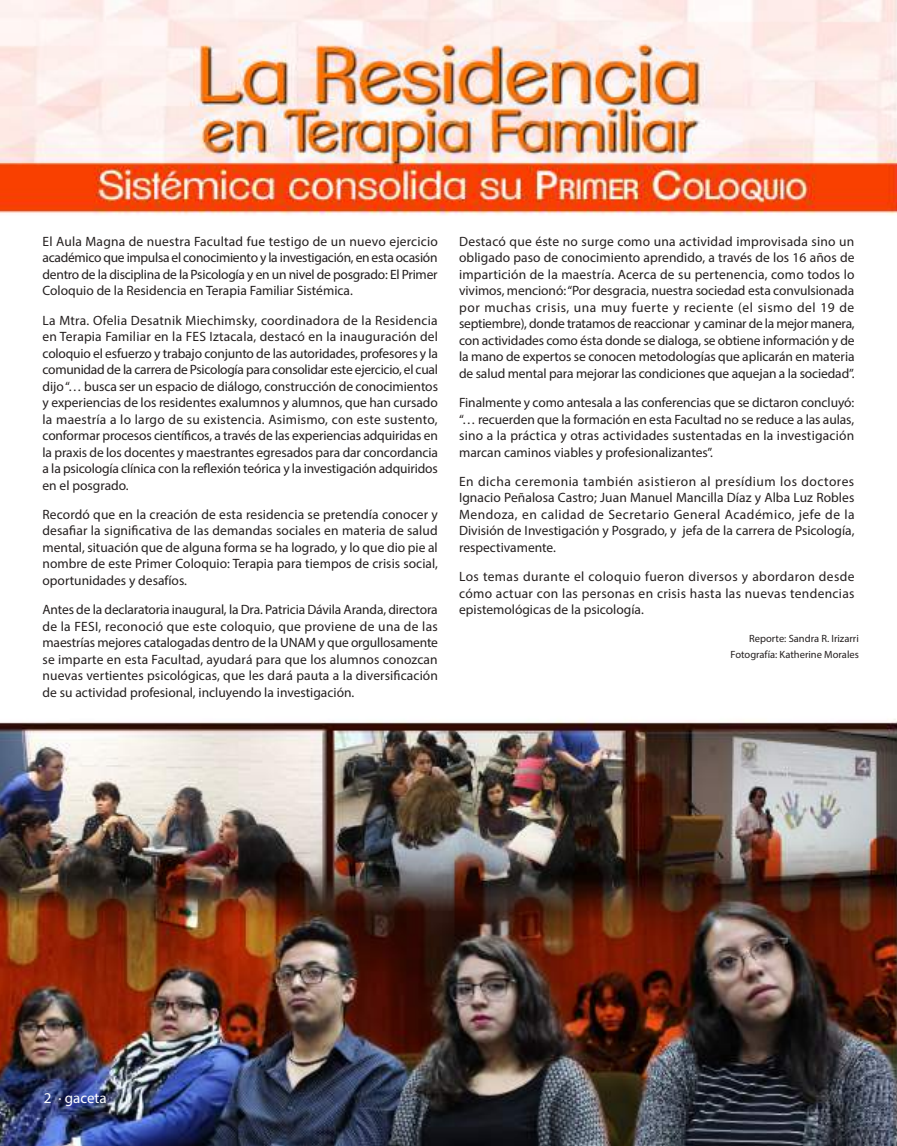
<style>
.page{position:relative;width:897px;height:1146px;background:#fff}
.page>*{position:absolute;margin:0;border:0;box-sizing:border-box;transform-origin:0 0}
.t1{font:15px "Myriad Pro";color:#fff}
.t2{font:13.5px/16.5px "Myriad Pro";color:#241f1f;text-align:justify}
.t3{font:10.5px/16.5px "Myriad Pro";color:#241f1f;text-align:right}
</style>
<div class="page">
<img style="left:0;top:0;width:897px;height:1145px">
<p class="t2" style="left:43px;top:233px;width:397px">El Aula Magna de nuestra Facultad fue testigo de un nuevo ejercicio académico que impulsa el conocimiento y la investigación, en esta ocasión dentro de la disciplina de la Psicología y en un nivel de posgrado: El Primer Coloquio de la Residencia en Terapia Familiar Sistémica.</p>
<p class="t2" style="left:43px;top:311px;width:397px">La Mtra. Ofelia Desatnik Miechimsky, coordinadora de la Residencia en Terapia Familiar en la FES Iztacala, destacó en la inauguración del coloquio el esfuerzo y trabajo conjunto de las autoridades, profesores y la comunidad de la carrera de Psicología para consolidar este ejercicio, el cual dijo “… busca ser un espacio de diálogo, construcción de conocimientos y experiencias de los residentes exalumnos y alumnos, que han cursado la maestría a lo largo de su existencia. Asimismo, con este sustento, conformar procesos científicos, a través de las experiencias adquiridas en la praxis de los docentes y maestrantes egresados para dar concordancia a la psicología clínica con la reflexión teórica y la investigación adquiridos en el posgrado.</p>
<p class="t2" style="left:43px;top:506px;width:397px">Recordó que en la creación de esta residencia se pretendía conocer y desafiar la significativa de las demandas sociales en materia de salud mental, situación que de alguna forma se ha logrado, y lo que dio pie al nombre de este Primer Coloquio: Terapia para tiempos de crisis social, oportunidades y desafíos.</p>
<p class="t2" style="left:43px;top:601px;width:397px">Antes de la declaratoria inaugural, la Dra. Patricia Dávila Aranda, directora de la FESI, reconoció que este coloquio, que proviene de una de las maestrías mejores catalogadas dentro de la UNAM y que orgullosamente se imparte en esta Facultad, ayudará para que los alumnos conozcan nuevas vertientes psicológicas, que les dará pauta a la diversificación de su actividad profesional, incluyendo la investigación.</p>
<p class="t2" style="left:459px;top:233px;width:397px">Destacó que éste no surge como una actividad improvisada sino un obligado paso de conocimiento aprendido, a través de los 16 años de impartición de la maestría. Acerca de su pertenencia, como todos lo vivimos, mencionó: “Por desgracia, nuestra sociedad esta convulsionada por muchas crisis, una muy fuerte y reciente (el sismo del 19 de septiembre), donde tratamos de reaccionar y caminar de la mejor manera, con actividades como ésta donde se dialoga, se obtiene información y de la mano de expertos se conocen metodologías que aplicarán en materia de salud mental para mejorar las condiciones que aquejan a la sociedad”.</p>
<p class="t2" style="left:459px;top:394px;width:397px">Finalmente y como antesala a las conferencias que se dictaron concluyó: “… recuerden que la formación en esta Facultad no se reduce a las aulas, sino a la práctica y otras actividades sustentadas en la investigación marcan caminos viables y profesionalizantes”.</p>
<p class="t2" style="left:459px;top:473px;width:397px">En dicha ceremonia también asistieron al presídium los doctores Ignacio Peñalosa Castro; Juan Manuel Mancilla Díaz y Alba Luz Robles Mendoza, en calidad de Secretario General Académico, jefe de la División de Investigación y Posgrado, y jefa de la carrera de Psicología, respectivamente.</p>
<p class="t2" style="left:459px;top:568px;width:397px">Los temas durante el coloquio fueron diversos y abordaron desde cómo actuar con las personas en crisis hasta las nuevas tendencias epistemológicas de la psicología.</p>
<p class="t3" style="left:730px;top:629px;width:130px">Reporte: Sandra R. Irizarri<br>Fotografía: Katherine Morales</p>
<p class="t1" style="left:44px;top:1089px;width:64px">2 · gaceta</p>
</div>
